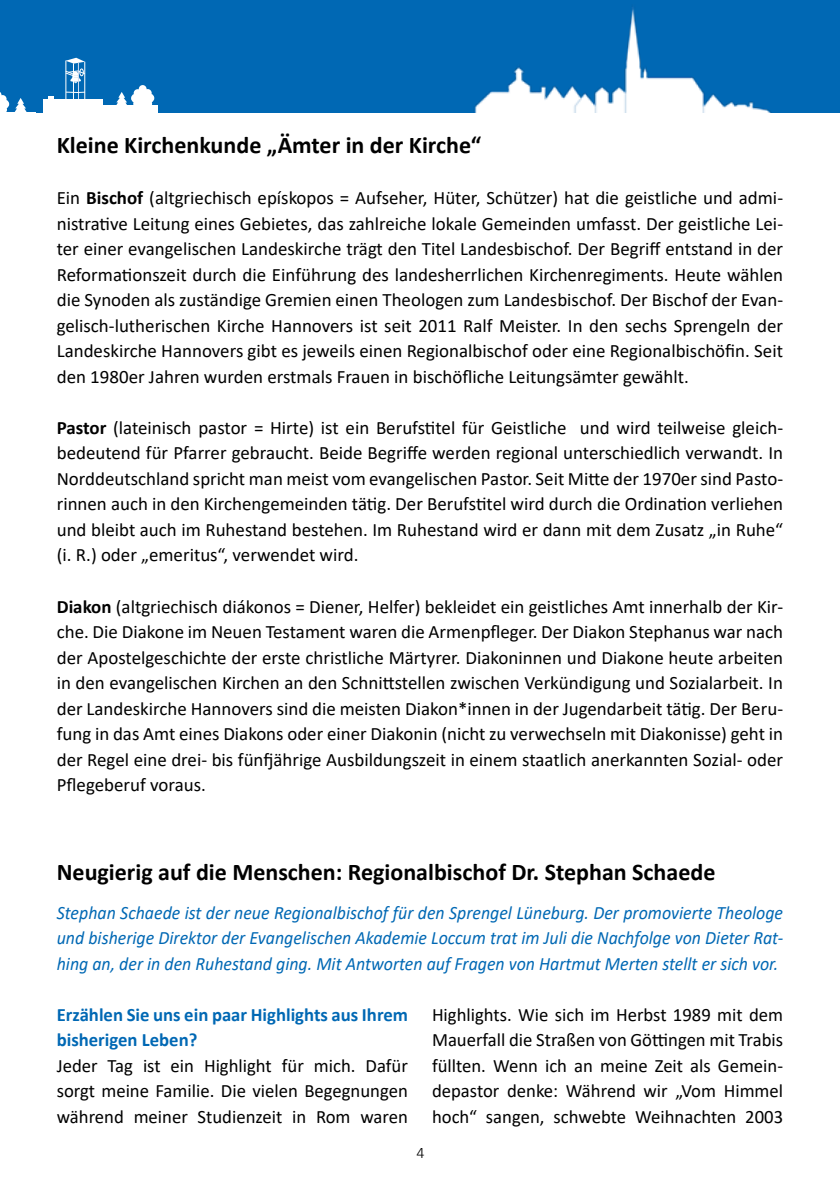
<style>
.page{position:relative;width:840px;height:1191px;background:#fff}
.page>*{position:absolute;margin:0;border:0;box-sizing:border-box;transform-origin:0 0}
.t1{font:700 24px "Calibri";color:#000}
.t2{font:18.8px/25.6px "Calibri";color:#000;text-align:justify}
.t3{font:italic 18.8px/25.6px "Calibri";color:#0068b4;text-align:justify;scale:.94 1}
.t4{font:700 18.8px/25.6px "Calibri";color:#0068b4}
.t5{font:300 16px "Calibri";color:#000}
.s1{font-weight:700}
</style>
<div class="page">
<div style="left:0;top:0;width:839px;height:112px;background:#0068b4"></div>
<hr style="left:84px;top:62px;width:1px;height:53px;background:#fff">
<hr style="left:65px;top:61px;width:1px;height:54px;background:#fff">
<svg style="left:65px;top:58px;width:21px;height:25px"></svg>
<hr style="left:73px;top:63px;width:1px;height:52px;background:#fff">
<hr style="left:78px;top:63px;width:1px;height:51px;background:#d3ddf2">
<svg style="left:65px;top:91px;width:21px;height:2px"></svg>
<div style="left:43px;top:100px;width:59px;height:21px;background:#fff"></div>
<div style="left:49px;top:96px;width:5px;height:13px;background:#fff"></div>
<div style="left:98px;top:105px;width:59px;height:13px;background:#fff"></div>
<svg style="left:116px;top:85px;width:38px;height:20px"></svg>
<svg style="left:0;top:92px;width:27px;height:20px"></svg>
<img style="left:474px;top:7px;width:297px;height:105px">
<p class="t1" style="left:57px;top:128px;width:426px">Kleine Kirchenkunde „Ämter in der Kirche“</p>
<p class="t2" style="left:57px;top:185px;width:727px">Ein <span class="s1">Bischof</span> (altgriechisch epískopos = Aufseher, Hüter, Schützer) hat die geistliche und admi&shy;nistrative Leitung eines Gebietes, das zahlreiche lokale Gemeinden umfasst. Der geistliche Lei&shy;ter einer evangelischen Landeskirche trägt den Titel Landesbischof. Der Begriff entstand in der Reformationszeit durch die Einführung des landesherrlichen Kirchenregiments. Heute wählen die Synoden als zuständige Gremien einen Theologen zum Landesbischof. Der Bischof der Evan&shy;gelisch-lutherischen Kirche Hannovers ist seit 2011 Ralf Meister. In den sechs Sprengeln der Landeskirche Hannovers gibt es jeweils einen Regionalbischof oder eine Regionalbischöfin. Seit den 1980er Jahren wurden erstmals Frauen in bischöfliche Leitungsämter gewählt.</p>
<p class="t2" style="left:57px;top:414px;width:727px"><span class="s1">Pastor</span> (lateinisch pastor = Hirte) ist ein Berufstitel für Geistliche und wird teilweise gleich&shy;bedeutend für Pfarrer gebraucht. Beide Begriffe werden regional unterschiedlich verwandt. In Norddeutschland spricht man meist vom evangelischen Pastor. Seit Mitte der 1970er sind Pasto&shy;rinnen auch in den Kirchengemeinden tätig. Der Berufstitel wird durch die Ordination verliehen und bleibt auch im Ruhestand bestehen. Im Ruhestand wird er dann mit dem Zusatz „in Ruhe“ (i. R.) oder „emeritus“, verwendet wird.</p>
<p class="t2" style="left:57px;top:593px;width:727px"><span class="s1">Diakon</span> (altgriechisch diákonos = Diener, Helfer) bekleidet ein geistliches Amt innerhalb der Kir&shy;che. Die Diakone im Neuen Testament waren die Armenpfleger. Der Diakon Stephanus war nach der Apostelgeschichte der erste christliche Märtyrer. Diakoninnen und Diakone heute arbeiten in den evangelischen Kirchen an den Schnittstellen zwischen Verkündigung und Sozialarbeit. In der Landeskirche Hannovers sind die meisten Diakon*innen in der Jugendarbeit tätig. Der Beru&shy;fung in das Amt eines Diakons oder einer Diakonin (nicht zu verwechseln mit Diakonisse) geht in der Regel eine drei- bis fünfjährige Ausbildungszeit in einem staatlich anerkannten Sozial- oder Pflegeberuf voraus.</p>
<p class="t1" style="left:57px;top:855px;width:659px">Neugierig auf die Menschen: Regionalbischof Dr. Stephan Schaede</p>
<p class="t3" style="left:57px;top:899px;width:773px">Stephan Schaede ist der neue Regionalbischof für den Sprengel Lüneburg. Der promovierte Theologe und bisherige Direktor der Evangelischen Akademie Loccum trat im Juli die Nachfolge von Dieter Rat&shy;hing an, der in den Ruhestand ging. Mit Antworten auf Fragen von Hartmut Merten stellt er sich vor.</p>
<p class="t4" style="left:57px;top:1001px;width:352px">Erzählen Sie uns ein paar Highlights aus Ihrem bisherigen Leben?</p>
<p class="t2" style="left:57px;top:1052px;width:352px">Jeder Tag ist ein Highlight für mich. Dafür sorgt meine Familie. Die vielen Begegnungen während meiner Studienzeit in Rom waren</p>
<p class="t2" style="left:432px;top:1001px;width:352px">Highlights. Wie sich im Herbst 1989 mit dem Mauerfall die Straßen von Göttingen mit Trabis füllten. Wenn ich an meine Zeit als Gemein&shy;depastor denke: Während wir „Vom Himmel hoch“ sangen, schwebte Weihnachten 2003</p>
<p class="t5" style="left:416px;top:1142px;width:10px">4</p>
</div>
